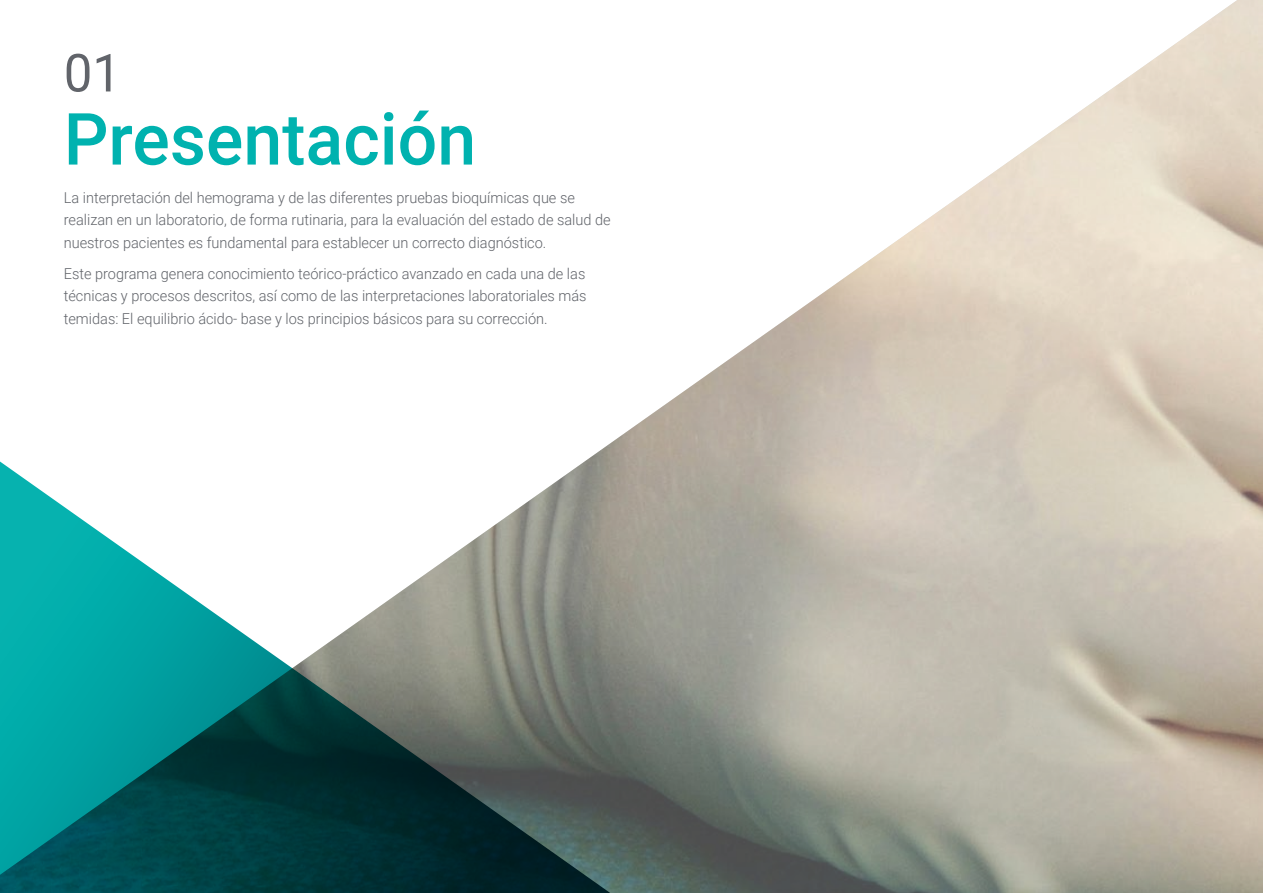
<style>
.page{position:relative;width:1263px;height:893px;background:#fff}
.page>*{position:absolute;margin:0;border:0;box-sizing:border-box;transform-origin:0 0}
.t1{font:500 72px "Roboto";color:#00b2af}
.t2{font:52.5px "Roboto";color:#61646a}
.t3{font:300 15px/22.5px "Roboto";color:#61646a}
</style>
<div class="page">
<img style="left:607px;top:0;width:656px;height:893px">
<svg style="left:0;top:446px;width:640px;height:447px"></svg>
<h2 class="t2" style="left:64px;top:36px;width:59px">01</h2>
<h1 class="t1" style="left:64px;top:89px;width:414px">Presentación</h1>
<p class="t3" style="left:64px;top:185px;width:548px">La interpretación del hemograma y de las diferentes pruebas bioquímicas que se realizan en un laboratorio, de forma rutinaria, para la evaluación del estado de salud de nuestros pacientes es fundamental para establecer un correcto diagnóstico.</p>
<p class="t3" style="left:64px;top:261px;width:524px;text-align:justify">Este programa genera conocimiento teórico-práctico avanzado en cada una de las técnicas y procesos descritos, así como de las interpretaciones laboratoriales más temidas: El equilibrio ácido- base y los principios básicos para su corrección.</p>
</div>
